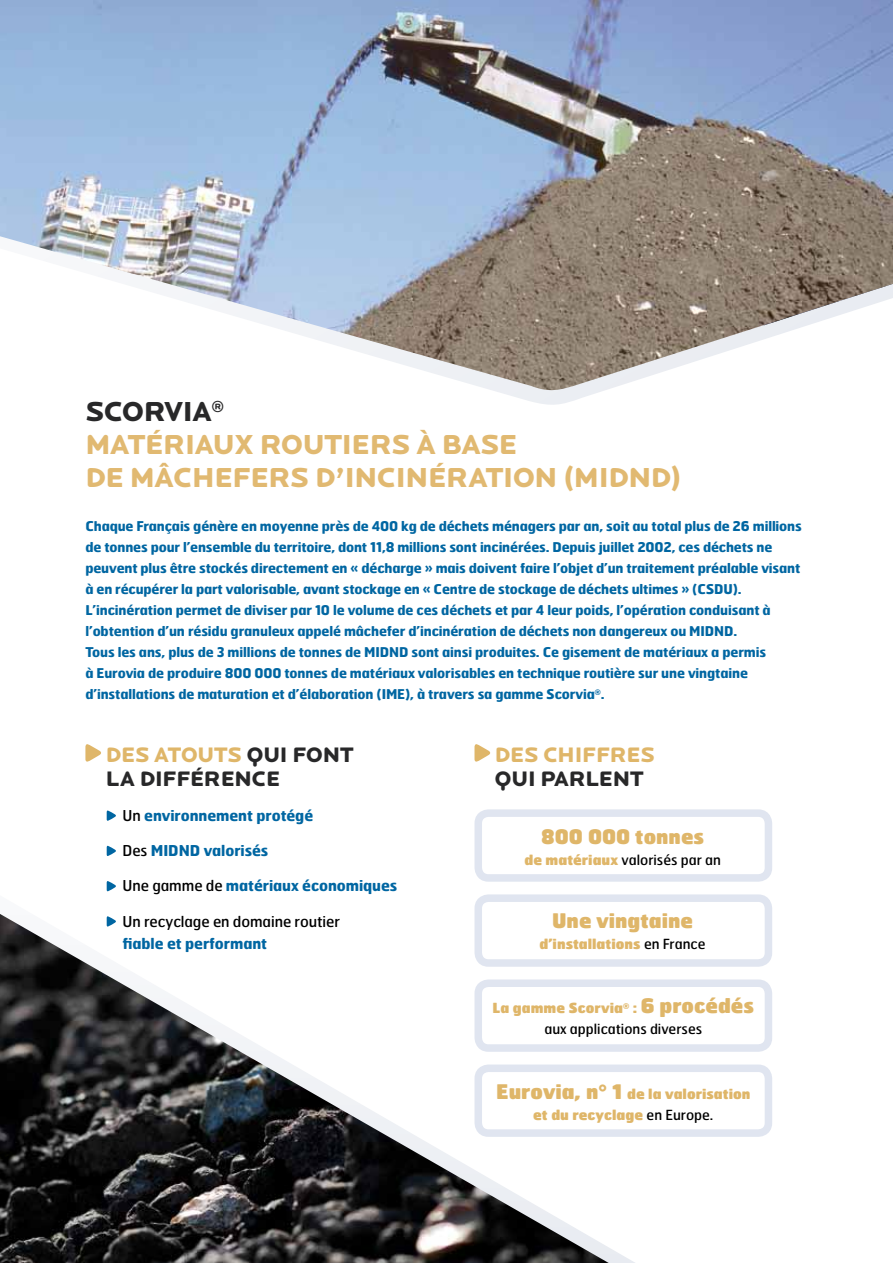
<style>
.page{position:relative;width:893px;height:1263px;background:#fff}
.page>*{position:absolute;margin:0;border:0;box-sizing:border-box;transform-origin:0 0}
.t1{font:900 28.5px/33px "Locator Display";letter-spacing:-.01em;color:#e1b971}
.t2{font:900 28.5px "Locator Display";color:#282829}
.t3{font:900 21.75px "Locator Display";letter-spacing:-.01em;color:#dfb669}
.t4{font:900 21.75px "Locator Display";color:#282829}
.t5{font:900 20.1px "Hermes";color:#dfb669}
.t6{font:700 15px "Hermes";letter-spacing:-.005em;color:#0066a2}
.t7{font:15px "Hermes";letter-spacing:-.005em;color:#000}
.t8{font:13.95px/21px "Hermes";color:#000;text-align:center}
.t9{font:900 13.95px/21px "Hermes";color:#dfb669;text-align:center}
.t10{font:700 13.5px/21px "Hermes";letter-spacing:-.01em;color:#0066a2}
.s1{color:#282829}
.s2{font-weight:400;color:#000}
.s3{font-weight:900;color:#dfb669}
.s4{font-weight:900;font-size:20.1px;color:#dfb669}
.s5{font-size:20.1px}
</style>
<div class="page">
<img style="left:0;top:914px;width:609px;height:349px">
<svg style="left:85px;top:744px;width:16px;height:18px"></svg>
<svg style="left:107px;top:810px;width:9px;height:11px"></svg>
<svg style="left:107px;top:846px;width:9px;height:10px"></svg>
<svg style="left:107px;top:881px;width:9px;height:10px"></svg>
<svg style="left:107px;top:916px;width:9px;height:10px"></svg>
<svg style="left:474px;top:744px;width:16px;height:18px"></svg>
<div style="left:474px;top:809px;width:298px;height:73px;border:8px solid #e0e5f0;border-radius:10px"></div>
<div style="left:474px;top:894px;width:298px;height:73px;border:8px solid #e0e5f0;border-radius:10px"></div>
<div style="left:474px;top:979px;width:298px;height:73px;border:8px solid #e0e5f0;border-radius:10px"></div>
<div style="left:474px;top:1064px;width:298px;height:73px;border:8px solid #e0e5f0;border-radius:10px"></div>
<img style="left:0;top:0;width:893px;height:391px">
<h1 class="t1" style="left:85px;top:394px;width:509px;text-indent:79px"><span class="s1">VIA</span><sup>®<br></sup>MATÉRIAUX ROUTIERS À BASE<br>DE MÂCHEFERS D’INCINÉRATION (MIDND</h1>
<h1 class="t2" style="left:85px;top:395px;width:21px">SCOR</h1>
<h1 class="t1" style="left:671px;top:461px;width:12px">)</h1>
<p class="t10" style="left:85px;top:515px;width:718px">Chaque Français génère en moyenne près de 400 kg de déchets ménagers par an, soit au total plus de 26 millions de tonnes pour l’ensemble du territoire, dont 11,8 millions sont incinérées. Depuis juillet 2002, ces déchets ne peuvent plus être stockés directement en « décharge » mais doivent faire l’objet d’un traitement préalable visant à en récupérer la part valorisable, avant stockage en « Centre de stockage de déchets ultimes » (CSDU).<br>L’incinération permet de diviser par 10 le volume de ces déchets et par 4 leur poids, l’opération conduisant à l’obtention d’un résidu granuleux appelé mâchefer d’incinération de déchets non dangereux ou MIDND.<br>Tous les ans, plus de 3 millions de tonnes de MIDND sont ainsi produites. Ce gisement de matériaux a permis<br>à Eurovia de produire 800 000 tonnes de matériaux valorisables en technique routière sur une vingtaine d’installations de maturation et d’élaboration (IME), à travers sa gamme Scorvia<sup>®</sup>.</p>
<h2 class="t3" style="left:106px;top:741px;width:12px">DES</h2>
<h2 class="t3" style="left:154px;top:741px;width:154px">ATOUTS <span class="s1">QUI FON</span></h2>
<h2 class="t4" style="left:340px;top:741px;width:15px">T</h2>
<h2 class="t4" style="left:106px;top:766px;width:49px">LA DIFFÉRENCE</h2>
<p class="t6" style="left:122px;top:805px;width:192px"><span class="s2">Un</span> environnement protégé</p>
<p class="t6" style="left:122px;top:841px;width:147px"><span class="s2">Des</span> MIDND valorisés</p>
<p class="t6" style="left:122px;top:876px;width:276px"><span class="s2">Une gamme de</span> matériaux économiques</p>
<p class="t7" style="left:122px;top:911px;width:219px">Un recyclage en domaine routier</p>
<p class="t6" style="left:122px;top:934px;width:146px">fiable et performant</p>
<h2 class="t3" style="left:495px;top:741px;width:12px">DES</h2>
<h2 class="t3" style="left:543px;top:741px;width:15px">CHIFFRES</h2>
<h2 class="t4" style="left:495px;top:766px;width:61px">QUI PARLEN</h2>
<h2 class="t4" style="left:630px;top:766px;width:15px">T</h2>
<h3 class="t5" style="left:541px;top:823px;width:164px">800 000 tonnes</h3>
<p class="t8" style="left:524px;top:848px;width:198px"><span class="s3">de matériaux</span> valorisés par an</p>
<h3 class="t5" style="left:552px;top:907px;width:142px">Une vingtaine</h3>
<p class="t9" style="left:540px;top:932px;width:167px">d’installations <span class="s2">en France</span></p>
<p class="t8" style="left:493px;top:997px;width:263px"><span class="s3">La gamme Scorvia</span><sup>®</sup> <span class="s3">:</span> <span class="s4">6 procédés </span>aux applications diverses</p>
<p class="t9" style="left:496px;top:1083px;width:256px"><span class="s5">Eurovia, n° 1</span> de la valorisation et du recyclage <span class="s2">en Europe.</span></p>
</div>
